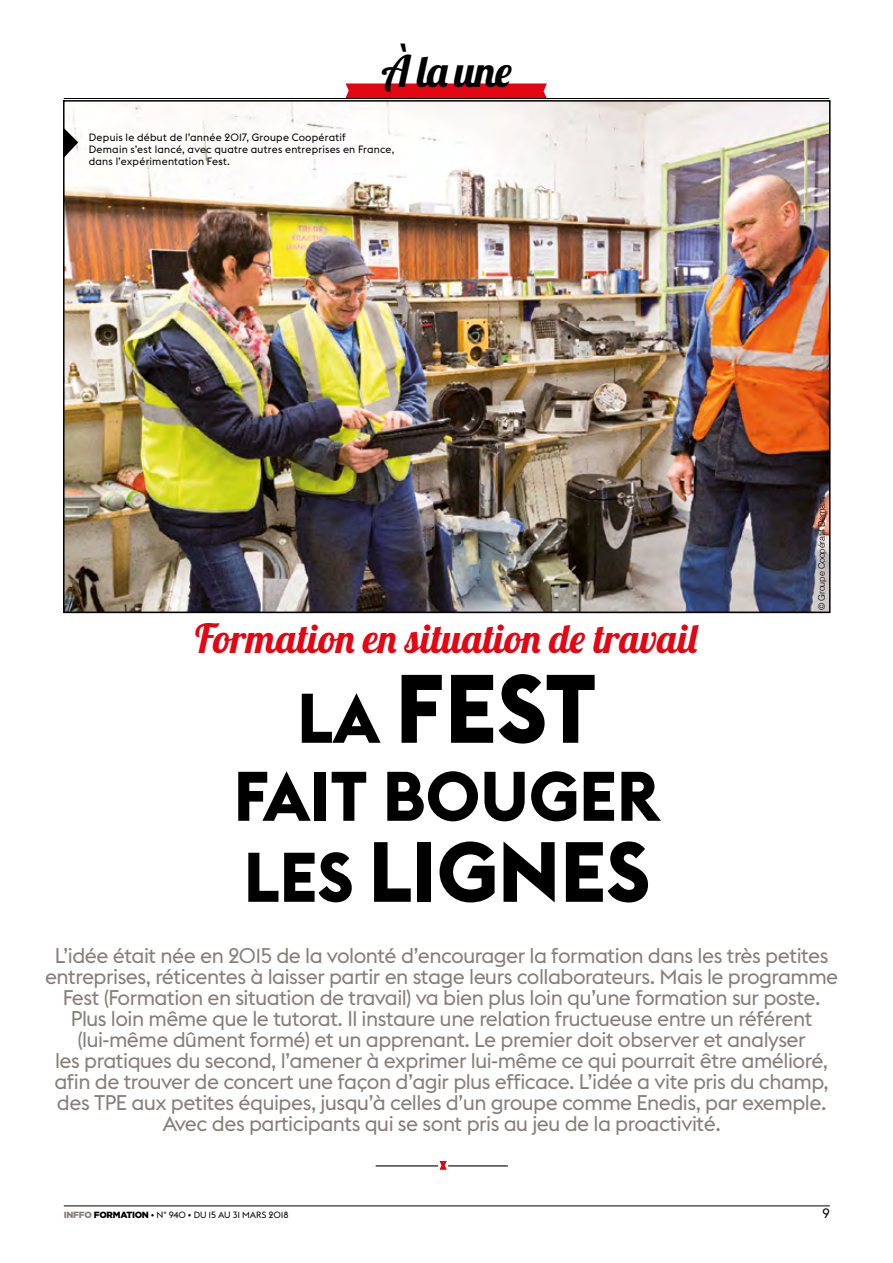
<style>
.page{position:relative;width:893px;height:1263px;background:#fff}
.page>*{position:absolute;margin:0;border:0;box-sizing:border-box;transform-origin:0 0}
.t1{font:700 95.7px "Euclid Flex";color:#000}
.t2{font:700 84px "Euclid Flex";color:#000}
.t3{font:700 69px "Euclid Flex";color:#000}
.t4{font:43.35px "Lobster 1.4";color:#000}
.t5{font:40.05px "Lobster 1.4";color:#e30613}
.t6{font:21px/21px "Euclid Flex";letter-spacing:-.025em;color:#867e7a;text-align:center}
.t7{font:13.5px "Euclid Flex";color:#000}
.t8{font:10.5px/12px "Euclid Flex";letter-spacing:.02em;color:#000}
.t9{font:9px "Euclid Flex";letter-spacing:-.01em;color:#000}
.t10{font:300 9px "Helvetica";letter-spacing:-.025em;color:#000}
.s1{font-size:69.15px}
.s2{font-family:"Gotham";font-weight:900;color:#867e7a}
.s3{font-family:"Gotham";font-weight:900}
</style>
<div class="page">
<svg style="left:345px;top:83px;width:202px;height:15px;background:#e4121e"></svg>
<hr style="left:64px;top:98px;width:765px;height:1px;background:#000">
<hr style="left:64px;top:1205px;width:766px;height:1px;background:#000">
<hr style="left:376px;top:1165px;width:132px;height:1px;background:#000">
<svg style="left:433px;top:1161px;width:20px;height:9px"></svg>
<img style="left:66px;top:103px;width:762px;height:507px">
<svg style="left:64px;top:128px;width:14px;height:30px"></svg>
<h3 class="t4" style="left:381px;top:44px;width:132px">À la une</h3>
<p class="t8" style="left:89px;top:131px;width:307px">Depuis le début de l’année 2017, Groupe Coopératif<br>Demain s’est lancé, avec quatre autres entreprises en France, dans l’expérimentation Fest.</p>
<h3 class="t5" style="left:195px;top:613px;width:503px">Formation en situation de travail</h3>
<h1 class="t1" style="left:297px;top:654px;width:301px"><span class="s1">LA</span> FEST</h1>
<h3 class="t3" style="left:234px;top:757px;width:428px">FAIT BOUGER</h3>
<h2 class="t2" style="left:244px;top:824px;width:408px"><span class="s1">LES</span> LIGNES</h2>
<p class="t10" style="left:814px;top:610px;width:114px;rotate:-90deg">© Groupe Coopératif Demain</p>
<p class="t6" style="left:45px;top:945px;width:795px">L’idée était née en 2015 de la volonté d’encourager la formation dans les très petites entreprises, réticentes à laisser partir en stage leurs collaborateurs. Mais le programme Fest (Formation en situation de travail) va bien plus loin qu’une formation sur poste.<br>Plus loin même que le tutorat. Il instaure une relation fructueuse entre un référent (lui-même dûment formé) et un apprenant. Le premier doit observer et analyser<br>les pratiques du second, l’amener à exprimer lui-même ce qui pourrait être amélioré, afin de trouver de concert une façon d’agir plus efficace. L’idée a vite pris du champ, des TPE aux petites équipes, jusqu’à celles d’un groupe comme Enedis, par exemple.<br>Avec des participants qui se sont pris au jeu de la proactivité.</p>
<p class="t9" style="left:64px;top:1209px;width:226px"><span class="s2">INFFO</span> <span class="s3">FORMATION</span> • N° 940 • DU 15 AU 31 MARS 2018</p>
<p class="t7" style="left:822px;top:1205px;width:9px">9</p>
</div>
